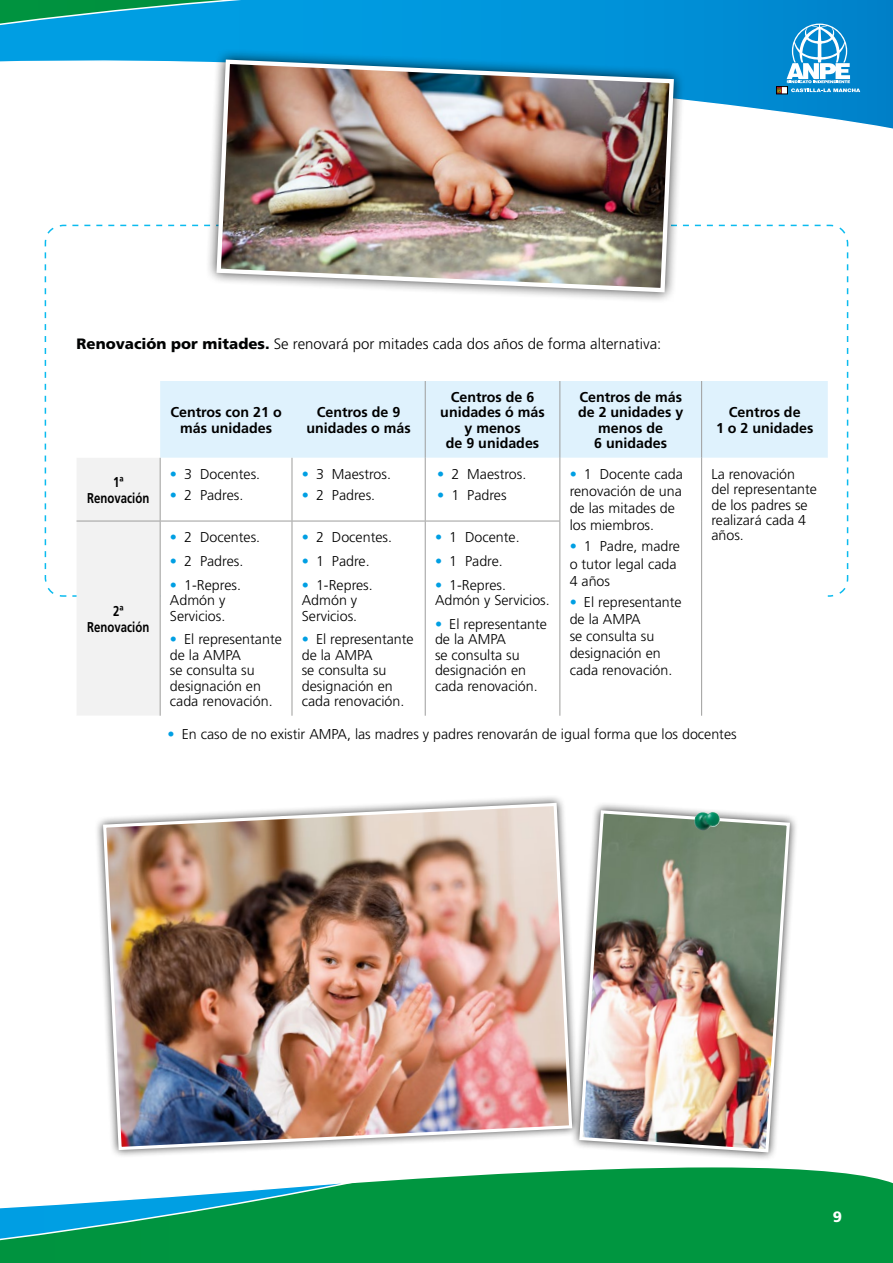
<style>
.page{position:relative;width:893px;height:1263px;background:#fff}
.page>*{position:absolute;margin:0;border:0;box-sizing:border-box;transform-origin:0 0}
.t1{font:300 15px "Frutiger";color:#000}
.t2{font:900 15px "Frutiger";color:#fff}
.t3{font:300 14.25px/15.5px "Frutiger";color:#000}
.t4{font:700 14.25px/15.5px "Frutiger";color:#000;text-align:center}
.t5{font:700 14.25px/15.5px "Frutiger";color:#000;text-align:center;scale:.8 1}
.s1{font-weight:900;color:#010202}
.s2{color:#009fe3}
</style>
<div class="page">
<div style="left:357px;top:1167px;width:536px;height:96px;background:#009640"></div>
<svg style="left:0;top:1182px;width:357px;height:81px"></svg>
<svg style="left:44px;top:224px;width:805px;height:373px"></svg>
<svg style="left:0;top:0;width:893px;height:129px"></svg>
<div style="left:776px;top:86px;width:11px;height:8px;border:1px solid #000"></div>
<svg style="left:777px;top:24px;width:83px;height:69px"></svg>
<div style="left:205px;top:49px;width:480px;height:255px;background:#000;opacity:.75"></div>
<img style="left:214px;top:57px;width:462px;height:238px">
<div style="left:160px;top:381px;width:668px;height:77px;background:#dff2fd"></div>
<svg style="left:77px;top:458px;width:751px;height:258px"></svg>
<hr style="left:425px;top:381px;width:1px;height:77px;background:#9d9d9c">
<hr style="left:559px;top:381px;width:1px;height:77px;background:#9d9d9c">
<hr style="left:701px;top:381px;width:1px;height:77px;background:#9d9d9c">
<hr style="left:425px;top:458px;width:1px;height:63px;background:#9d9d9c">
<hr style="left:559px;top:458px;width:1px;height:63px;background:#9d9d9c">
<hr style="left:701px;top:458px;width:1px;height:63px;background:#9d9d9c">
<hr style="left:701px;top:521px;width:1px;height:195px;background:#9d9d9c">
<hr style="left:160px;top:521px;width:132px;height:1px;background:#9d9d9c">
<hr style="left:292px;top:521px;width:133px;height:1px;background:#9d9d9c">
<hr style="left:425px;top:521px;width:135px;height:1px;background:#9d9d9c">
<hr style="left:425px;top:521px;width:1px;height:195px;background:#9d9d9c">
<hr style="left:559px;top:521px;width:1px;height:195px;background:#9d9d9c">
<hr style="left:160px;top:458px;width:1px;height:63px;background:#9d9d9c">
<hr style="left:292px;top:458px;width:1px;height:63px;background:#9d9d9c">
<hr style="left:77px;top:521px;width:83px;height:1px;background:#9d9d9c">
<hr style="left:160px;top:521px;width:1px;height:195px;background:#9d9d9c">
<hr style="left:292px;top:521px;width:1px;height:195px;background:#9d9d9c">
<div style="left:571px;top:802px;width:228px;height:359px;background:#000;opacity:.75"></div>
<img style="left:581px;top:809px;width:211px;height:345px">
<div style="left:95px;top:795px;width:486px;height:363px;background:#000;opacity:.75"></div>
<img style="left:101px;top:801px;width:473px;height:351px">
<img style="left:692px;top:812px;width:28px;height:19px">
<p class="t1" style="left:77px;top:335px;width:586px"><span class="s1">Renovación por mitades.</span> Se renovará por mitades cada dos años de forma alternativa:</p>
<p class="t4" style="left:170px;top:404px;width:113px">Centros con 21 o más unidades</p>
<p class="t4" style="left:306px;top:404px;width:106px">Centros de 9 unidades o más</p>
<p class="t4" style="left:440px;top:389px;width:106px">Centros de 6 unidades ó más y menos<br>de 9 unidades</p>
<p class="t4" style="left:578px;top:389px;width:107px">Centros de más de 2 unidades y menos de<br>6 unidades</p>
<p class="t4" style="left:716px;top:404px;width:99px">Centros de<br>1 o 2 unidades</p>
<p class="t5" style="left:87px;top:474px;width:79px">1ª<br>Renovación</p>
<p class="t5" style="left:87px;top:603px;width:79px">2ª<br>Renovación</p>
<p class="t3" style="left:570px;top:465px;width:115px;line-height:17.1px"><span class="s2">•</span> 1 Docente cada renovación de una de las mitades de los miembros.</p>
<p class="t3" style="left:570px;top:538px;width:112px;line-height:17.1px"><span class="s2">•</span> 1 Padre, madre o tutor legal cada<br>4 años</p>
<p class="t3" style="left:570px;top:593px;width:113px;line-height:17.1px"><span class="s2">•</span> El representante de la AMPA<br>se consulta su designación en cada renovación.</p>
<p class="t3" style="left:711px;top:466px;width:107px">La renovación<br>del representante de los padres se realizará cada 4 años.</p>
<p class="t3" style="left:170px;top:466px;width:92px"><span class="s2">•</span> 3 Docentes.</p>
<p class="t3" style="left:170px;top:487px;width:75px"><span class="s2">•</span> 2 Padres.</p>
<p class="t3" style="left:302px;top:466px;width:91px"><span class="s2">•</span> 3 Maestros.</p>
<p class="t3" style="left:302px;top:487px;width:75px"><span class="s2">•</span> 2 Padres.</p>
<p class="t3" style="left:437px;top:466px;width:91px"><span class="s2">•</span> 2 Maestros.</p>
<p class="t3" style="left:437px;top:487px;width:71px"><span class="s2">•</span> 1 Padres</p>
<p class="t3" style="left:302px;top:529px;width:92px"><span class="s2">•</span> 2 Docentes.</p>
<p class="t3" style="left:302px;top:553px;width:69px"><span class="s2">•</span> 1 Padre.</p>
<p class="t3" style="left:302px;top:577px;width:73px"><span class="s2">•</span> 1-Repres.<br>Admón y<br>Servicios.</p>
<p class="t3" style="left:302px;top:632px;width:113px"><span class="s2">•</span> El representante de la AMPA<br>se consulta su designación en cada renovación.</p>
<p class="t3" style="left:170px;top:529px;width:92px"><span class="s2">•</span> 2 Docentes.</p>
<p class="t3" style="left:170px;top:553px;width:75px"><span class="s2">•</span> 2 Padres.</p>
<p class="t3" style="left:170px;top:577px;width:73px"><span class="s2">•</span> 1-Repres.<br>Admón y<br>Servicios.</p>
<p class="t3" style="left:170px;top:632px;width:113px"><span class="s2">•</span> El representante de la AMPA<br>se consulta su designación en cada renovación.</p>
<p class="t3" style="left:435px;top:529px;width:86px"><span class="s2">•</span> 1 Docente.</p>
<p class="t3" style="left:435px;top:553px;width:69px"><span class="s2">•</span> 1 Padre.</p>
<p class="t3" style="left:435px;top:577px;width:116px"><span class="s2">•</span> 1-Repres.<br>Admón y Servicios.</p>
<p class="t3" style="left:435px;top:616px;width:113px"><span class="s2">•</span> El representante de la AMPA<br>se consulta su designación en cada renovación.</p>
<p class="t3" style="left:168px;top:726px;width:571px"><span class="s2">•</span> En caso de no existir AMPA, las madres y padres renovarán de igual forma que los docentes</p>
<p class="t2" style="left:833px;top:1207px;width:11px">9</p>
</div>
